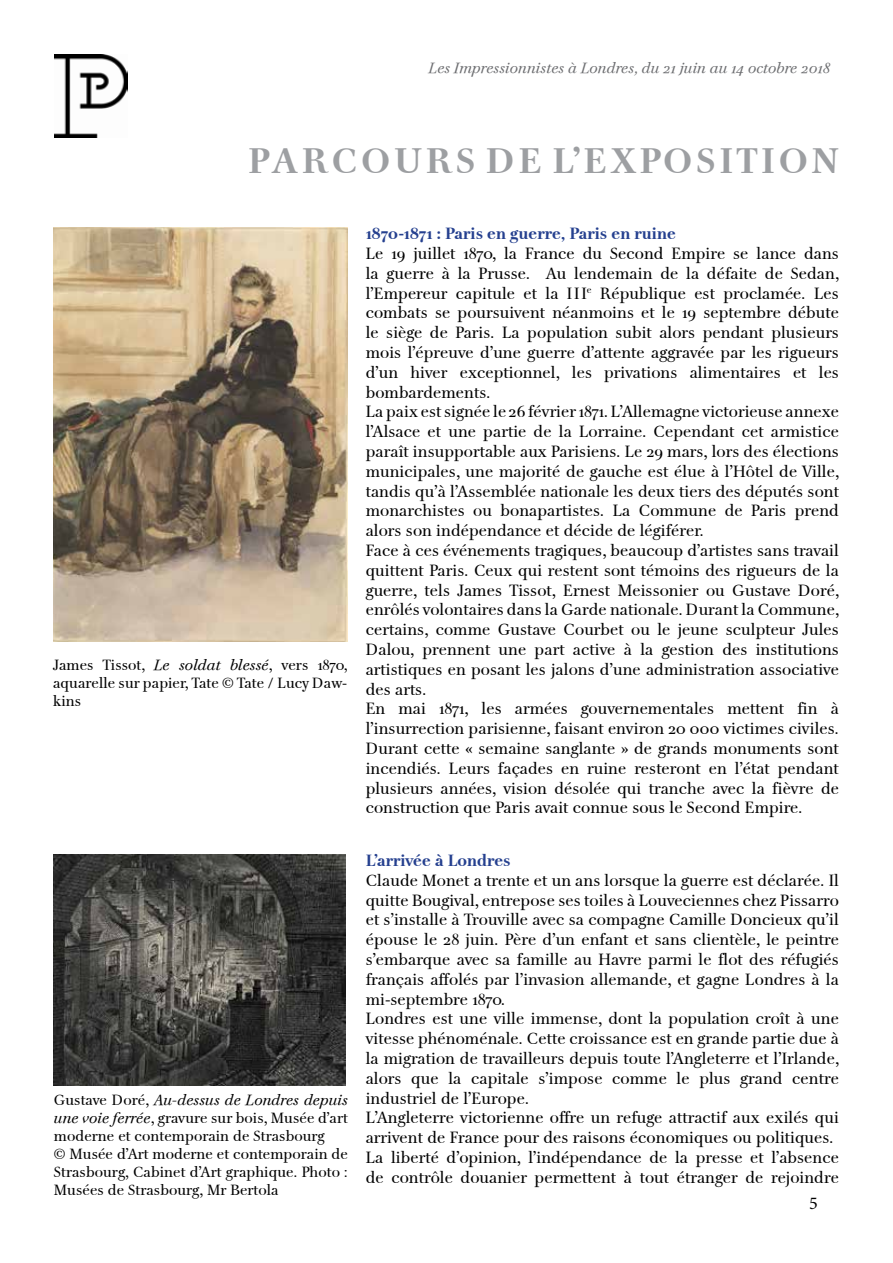
<style>
.page{position:relative;width:893px;height:1263px;background:#fff}
.page>*{position:absolute;margin:0;border:0;box-sizing:border-box;transform-origin:0 0}
.t1{font:700 36px "Petit Palais";letter-spacing:.1em;color:#9d9fa2}
.t2{font:18px "Minion Pro";color:#000}
.t3{font:16.5px/19.8px "Petit Palais Normal";color:#000}
.t4{font:700 16.5px "Petit Palais";color:#25408f}
.t5{font:15px/18px "Petit Palais Normal";color:#000;text-align:justify}
.t6{font:italic 15px "Petit Palais";color:#6d6e71}
.t7{font:italic 15px "Petit Palais";color:#000}
.s1{font-family:"Petit Palais";font-style:italic}
.s2{font-family:"Petit Palais Normal";font-style:normal}
</style>
<div class="page">
<img style="left:54px;top:54px;width:74px;height:84px">
<img style="left:53px;top:227px;width:294px;height:414px">
<img style="left:54px;top:854px;width:292px;height:231px">
<p class="t6" style="left:429px;top:60px;width:403px">Les Impressionnistes à Londres, du 21 juin au 14 octobre 2018</p>
<h1 class="t1" style="left:248px;top:140px;width:592px">PARCOURS DE L’EXPOSITION</h1>
<p class="t5" style="left:53px;top:656px;width:296px">James Tissot, <span class="s1">Le soldat blessé</span>, vers 1870, aquarelle sur papier, Tate © Tate / Lucy Daw&shy;kins</p>
<p class="t7" style="left:54px;top:1091px;width:296px"><span class="s2">Gustave Doré,</span> Au-dessus de Londres depuis</p>
<p class="t5" style="left:54px;top:1109px;width:296px;text-align:left"><span class="s1">une voie ferrée</span>, gravure sur bois, Musée d’art moderne et contemporain de Strasbourg<br>© Musée d’Art moderne et contemporain de Strasbourg, Cabinet d’Art graphique. Photo :<br>Musées de Strasbourg, Mr Bertola</p>
<p class="t4" style="left:366px;top:224px;width:312px">1870-1871 : Paris en guerre, Paris en ruine</p>
<p class="t3" style="left:366px;top:244px;width:475px">Le 19 juillet 1870, la France du Second Empire se lance dans la guerre à la Prusse. Au lendemain de la défaite de Sedan, l’Empereur capitule et la III<sup>e</sup> République est proclamée. Les combats se poursuivent néanmoins et le 19 septembre débute le siège de Paris. La population subit alors pendant plusieurs mois l’épreuve d’une guerre d’attente aggravée par les rigueurs d’un hiver exceptionnel, les privations alimentaires et les bombardements.<br>La paix est signée le 26 février 1871. L’Allemagne victorieuse annexe l’Alsace et une partie de la Lorraine. Cependant cet armistice paraît insupportable aux Parisiens. Le 29 mars, lors des élections municipales, une majorité de gauche est élue à l’Hôtel de Ville, tandis qu’à l’Assemblée nationale les deux tiers des députés sont monarchistes ou bonapartistes. La Commune de Paris prend alors son indépendance et décide de légiférer.<br>Face à ces événements tragiques, beaucoup d’artistes sans travail quittent Paris. Ceux qui restent sont témoins des rigueurs de la guerre, tels James Tissot, Ernest Meissonier ou Gustave Doré, enrôlés volontaires dans la Garde nationale. Durant la Commune, certains, comme Gustave Courbet ou le jeune sculpteur Jules Dalou, prennent une part active à la gestion des institutions artistiques en posant les jalons d’une administration associative des arts.<br>En mai 1871, les armées gouvernementales mettent fin à l’insurrection parisienne, faisant environ 20 000 victimes civiles.<br>Durant cette « semaine sanglante » de grands monuments sont incendiés. Leurs façades en ruine resteront en l’état pendant plusieurs années, vision désolée qui tranche avec la fièvre de construction que Paris avait connue sous le Second Empire.</p>
<p class="t4" style="left:366px;top:850px;width:147px">L’arrivée à Londres</p>
<p class="t3" style="left:366px;top:870px;width:475px">Claude Monet a trente et un ans lorsque la guerre est déclarée. Il quitte Bougival, entrepose ses toiles à Louveciennes chez Pissarro et s’installe à Trouville avec sa compagne Camille Doncieux qu’il épouse le 28 juin. Père d’un enfant et sans clientèle, le peintre s’embarque avec sa famille au Havre parmi le flot des réfugiés français affolés par l’invasion allemande, et gagne Londres à la mi-septembre 1870.<br>Londres est une ville immense, dont la population croît à une vitesse phénoménale. Cette croissance est en grande partie due à la migration de travailleurs depuis toute l’Angleterre et l’Irlande, alors que la capitale s’impose comme le plus grand centre industriel de l’Europe.<br>L’Angleterre victorienne offre un refuge attractif aux exilés qui arrivent de France pour des raisons économiques ou politiques.<br>La liberté d’opinion, l’indépendance de la presse et l’absence de contrôle douanier permettent à tout étranger de rejoindre</p>
<p class="t2" style="left:809px;top:1191px;width:10px">5</p>
</div>
